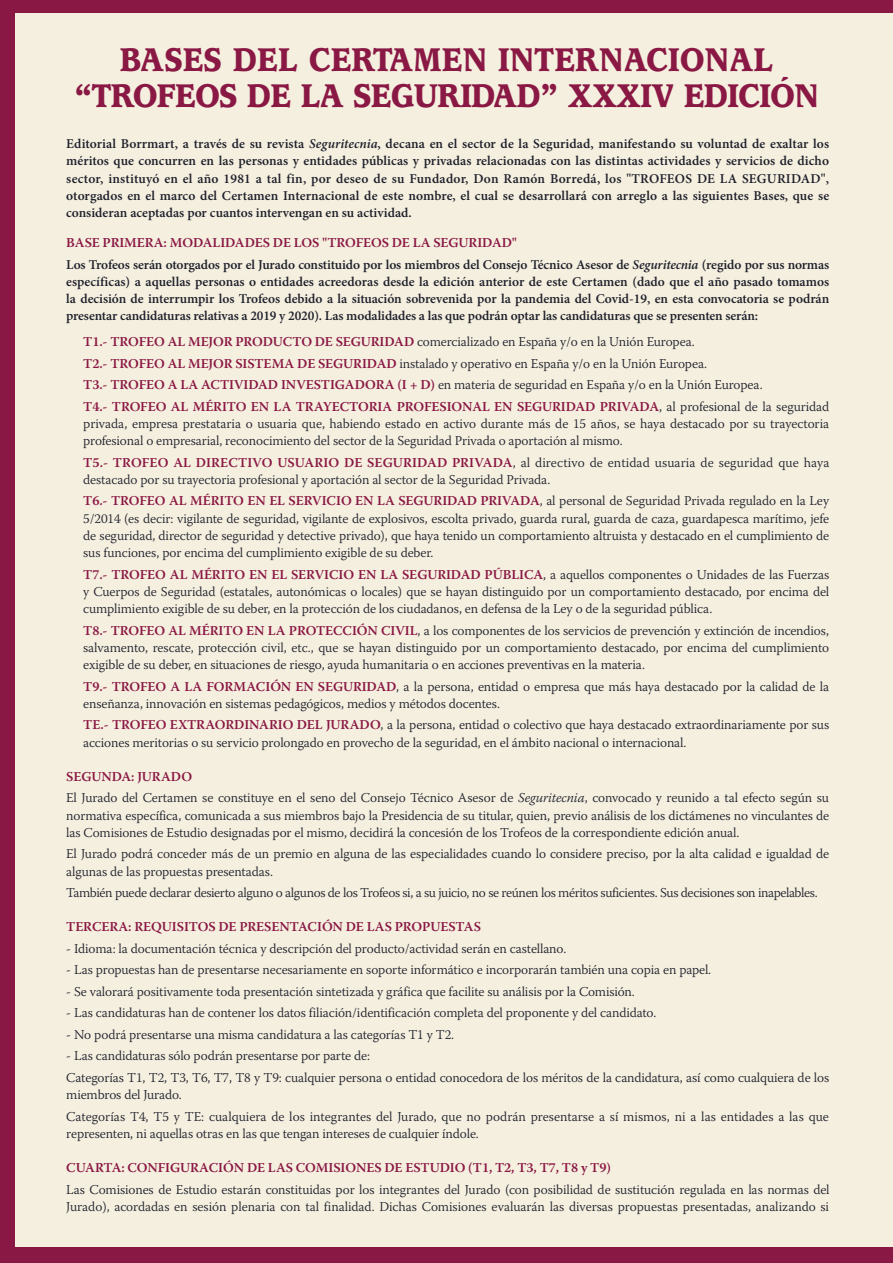
<style>
.page{position:relative;width:893px;height:1263px;background:#8a1844}
.page>*{position:absolute;margin:0;border:0;box-sizing:border-box;transform-origin:0 0}
.t1{font:900 36.3px "Usherwood Std";letter-spacing:-.025em;color:#8a1844;scale:.91 1}
.t2{font:900 36.3px "Usherwood Std";color:#8a1844;scale:.91 1}
.t3{font:300 13.5px/17.2px "Warnock Pro";letter-spacing:-.01em;color:#1e202b}
.t4{font:600 13.5px/17.2px "Minion Pro";letter-spacing:-.005em;color:#1e202b;text-align:justify}
.t5{font:600 13.5px "Warnock Pro";letter-spacing:-.005em;color:#8a1844}
.t6{font:300 13.5px "Warnock Pro";letter-spacing:-.03em;color:#1e202b}
.s1{font-style:italic}
.s2{font-weight:600;color:#8a1844}
</style>
<div class="page">
<div style="left:16px;top:14px;width:877px;height:1233px;background:#f5efdf"></div>
<p class="t2" style="left:120px;top:39px;width:720px">BASES DEL CERTAMEN INTERNACIONAL</p>
<p class="t1" style="left:74px;top:75px;width:820px">“TROFEOS DE LA SEGURIDAD” XXXIV EDICIÓN</p>
<p class="t4" style="left:66px;top:135px;width:764px">Editorial Borrmart, a través de su revista <span class="s1">Seguritecnia</span>, decana en el sector de la Seguridad, manifestando su voluntad de exaltar los méritos que concurren en las personas y entidades públicas y privadas relacionadas con las distintas actividades y servicios de dicho sector, instituyó en el año 1981 a tal fin, por deseo de su Fundador, Don Ramón Borredá, los "TROFEOS DE LA SEGURIDAD", otorgados en el marco del Certamen Internacional de este nombre, el cual se desarrollará con arreglo a las siguientes Bases, que se consideran aceptadas por cuantos intervengan en su actividad.</p>
<p class="t5" style="left:66px;top:234px;width:452px">BASE PRIMERA: MODALIDADES DE LOS "TROFEOS DE LA SEGURIDAD"</p>
<p class="t4" style="left:66px;top:256px;width:764px">Los Trofeos serán otorgados por el Jurado constituido por los miembros del Consejo Técnico Asesor de <span class="s1">Seguritecnia</span> (regido por sus normas específicas) a aquellas personas o entidades acreedoras desde la edición anterior de este Certamen (dado que el año pasado tomamos la decisión de interrumpir los Trofeos debido a la situación sobrevenida por la pandemia del Covid-19, en esta convocatoria se podrán presentar candidaturas relativas a 2019 y 2020). Las modalidades a las que podrán optar las candidaturas que se presenten serán:</p>
<p class="t3" style="left:83px;top:333px;width:613px"><span class="s2">T1.- TROFEO AL MEJOR PRODUCTO DE SEGURIDAD</span> comercializado en España y/o en la Unión Europea.</p>
<p class="t3" style="left:83px;top:354px;width:625px"><span class="s2">T2.- TROFEO AL MEJOR SISTEMA DE SEGURIDAD</span> instalado y operativo en España y/o en la Unión Europea.</p>
<p class="t3" style="left:83px;top:376px;width:681px"><span class="s2">T3.- TROFEO A LA ACTIVIDAD INVESTIGADORA (I + D)</span> en materia de seguridad en España y/o en la Unión Europea.</p>
<p class="t3" style="left:83px;top:397px;width:747px;text-align:justify"><span class="s2">T4.- TROFEO AL MÉRITO EN LA TRAYECTORIA PROFESIONAL EN SEGURIDAD PRIVADA</span>, al profesional de la seguridad privada, empresa prestataria o usuaria que, habiendo estado en activo durante más de 15 años, se haya destacado por su trayectoria profesional o empresarial, reconocimiento del sector de la Seguridad Privada o aportación al mismo.</p>
<p class="t3" style="left:83px;top:453px;width:748px"><span class="s2">T5.- TROFEO AL DIRECTIVO USUARIO DE SEGURIDAD PRIVADA</span>, al directivo de entidad usuaria de seguridad que haya destacado por su trayectoria profesional y aportación al sector de la Seguridad Privada.</p>
<p class="t3" style="left:83px;top:492px;width:747px;text-align:justify"><span class="s2">T6.- TROFEO AL MÉRITO EN EL SERVICIO EN LA SEGURIDAD PRIVADA</span>, al personal de Seguridad Privada regulado en la Ley 5/2014 (es decir: vigilante de seguridad, vigilante de explosivos, escolta privado, guarda rural, guarda de caza, guardapesca marítimo, jefe de seguridad, director de seguridad y detective privado), que haya tenido un comportamiento altruista y destacado en el cumplimiento de sus funciones, por encima del cumplimiento exigible de su deber.</p>
<p class="t3" style="left:83px;top:565px;width:747px;text-align:justify"><span class="s2">T7.- TROFEO AL MÉRITO EN EL SERVICIO EN LA SEGURIDAD PÚBLICA</span>, a aquellos componentes o Unidades de las Fuerzas y Cuerpos de Seguridad (estatales, autonómicas o locales) que se hayan distinguido por un comportamiento destacado, por encima del cumplimiento exigible de su deber, en la protección de los ciudadanos, en defensa de la Ley o de la seguridad pública.</p>
<p class="t3" style="left:83px;top:621px;width:747px;text-align:justify"><span class="s2">T8.- TROFEO AL MÉRITO EN LA PROTECCIÓN CIVIL</span>, a los componentes de los servicios de prevención y extinción de incendios, salvamento, rescate, protección civil, etc., que se hayan distinguido por un comportamiento destacado, por encima del cumplimiento exigible de su deber, en situaciones de riesgo, ayuda humanitaria o en acciones preventivas en la materia.</p>
<p class="t3" style="left:83px;top:677px;width:747px"><span class="s2">T9.- TROFEO A LA FORMACIÓN EN SEGURIDAD</span>, a la persona, entidad o empresa que más haya destacado por la calidad de la enseñanza, innovación en sistemas pedagógicos, medios y métodos docentes.</p>
<p class="t3" style="left:83px;top:716px;width:747px"><span class="s2">TE.- TROFEO EXTRAORDINARIO DEL JURADO</span>, a la persona, entidad o colectivo que haya destacado extraordinariamente por sus acciones meritorias o su servicio prolongado en provecho de la seguridad, en el ámbito nacional o internacional.</p>
<p class="t5" style="left:66px;top:768px;width:127px">SEGUNDA: JURADO</p>
<p class="t3" style="left:66px;top:789px;width:764px;text-align:justify">El Jurado del Certamen se constituye en el seno del Consejo Técnico Asesor de <span class="s1">Seguritecnia</span>, convocado y reunido a tal efecto según su normativa específica, comunicada a sus miembros bajo la Presidencia de su titular, quien, previo análisis de los dictámenes no vinculantes de las Comisiones de Estudio designadas por el mismo, decidirá la concesión de los Trofeos de la correspondiente edición anual.</p>
<p class="t3" style="left:66px;top:845px;width:764px">El Jurado podrá conceder más de un premio en alguna de las especialidades cuando lo considere preciso, por la alta calidad e igualdad de algunas de las propuestas presentadas.</p>
<p class="t6" style="left:66px;top:885px;width:753px">También puede declarar desierto alguno o algunos de los Trofeos si, a su juicio, no se reúnen los méritos suficientes. Sus decisiones son inapelables.</p>
<p class="t5" style="left:66px;top:919px;width:416px">TERCERA: REQUISITOS DE PRESENTACIÓN DE LAS PROPUESTAS</p>
<p class="t3" style="left:66px;top:940px;width:502px">- Idioma: la documentación técnica y descripción del producto/actividad serán en castellano.</p>
<p class="t3" style="left:66px;top:961px;width:646px">- Las propuestas han de presentarse necesariamente en soporte informático e incorporarán también una copia en papel.</p>
<p class="t3" style="left:66px;top:983px;width:570px">- Se valorará positivamente toda presentación sintetizada y gráfica que facilite su análisis por la Comisión.</p>
<p class="t3" style="left:66px;top:1004px;width:592px">- Las candidaturas han de contener los datos filiación/identificación completa del proponente y del candidato.</p>
<p class="t3" style="left:66px;top:1026px;width:389px">- No podrá presentarse una misma candidatura a las categorías T1 y T2.</p>
<p class="t3" style="left:66px;top:1047px;width:305px">- Las candidaturas sólo podrán presentarse por parte de:</p>
<p class="t3" style="left:66px;top:1069px;width:764px">Categorías T1, T2, T3, T6, T7, T8 y T9: cualquier persona o entidad conocedora de los méritos de la candidatura, así como cualquiera de los miembros del Jurado.</p>
<p class="t3" style="left:66px;top:1107px;width:764px">Categorías T4, T5 y TE: cualquiera de los integrantes del Jurado, que no podrán presentarse a sí mismos, ni a las entidades a las que representen, ni aquellas otras en las que tengan intereses de cualquier índole.</p>
<p class="t5" style="left:66px;top:1160px;width:546px">CUARTA: CONFIGURACIÓN DE LAS COMISIONES DE ESTUDIO (T1, T2, T3, T7, T8 y T9)</p>
<p class="t3" style="left:66px;top:1180px;width:765px">Las Comisiones de Estudio estarán constituidas por los integrantes del Jurado (con posibilidad de sustitución regulada en las normas del<br>Jurado), acordadas en sesión plenaria con tal finalidad. Dichas Comisiones evaluarán las diversas propuestas presentadas, analizando si</p>
</div>
